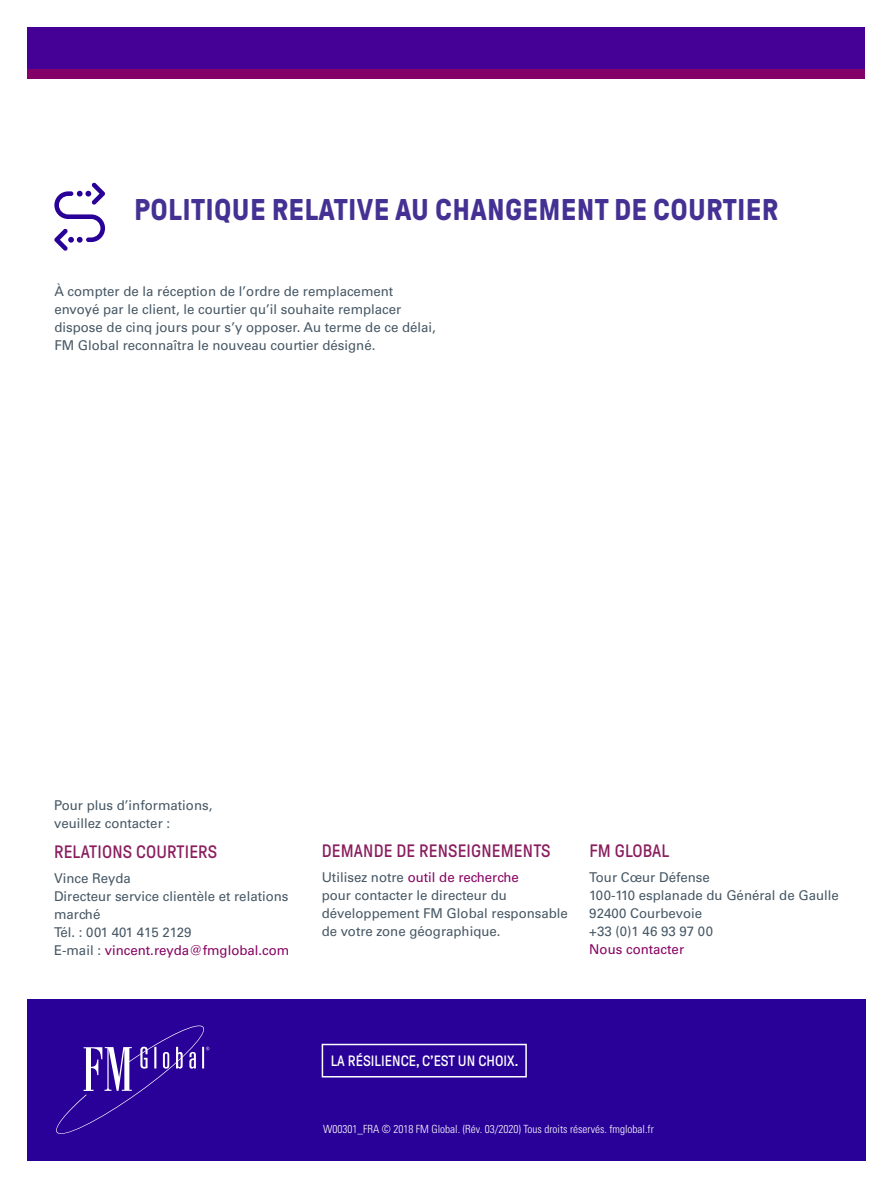
<style>
.page{position:relative;width:893px;height:1188px;background:#fff}
.page>*{position:absolute;margin:0;border:0;box-sizing:border-box;transform-origin:0 0}
.t1{font:700 30px "GT Pressura Pro";letter-spacing:.01em;color:#443193}
.t2{font:18px "GT Pressura Pro";letter-spacing:.01em;color:#8a1e5f}
.t3{font:15px "GT Pressura Pro";color:#fff}
.t4{font:13.5px/18px "Univers LT Std";color:#475865}
.t5{font:13.5px "Univers LT Std";color:#870363}
.t6{font:300 condensed 11.25px "Univers LT Std";color:#fff}
.s1{color:#870363}
</style>
<div class="page">
<div style="left:27px;top:999px;width:839px;height:162px;background:#290098"></div>
<svg style="left:322px;top:1044px;width:205px;height:34px"></svg>
<svg style="left:54px;top:183px;width:51px;height:68px"></svg>
<div style="left:28px;top:68px;width:837px;height:11px;background:#820067"></div>
<div style="left:28px;top:27px;width:837px;height:41px;background:#450095"></div>
<svg style="left:56px;top:1026px;width:153px;height:108px"></svg>
<h1 class="t1" style="left:134px;top:193px;width:646px">POLITIQUE RELATIVE AU CHANGEMENT DE COURTIER</h1>
<p class="t4" style="left:54px;top:283px;width:383px">À compter de la réception de l’ordre de remplacement envoyé par le client, le courtier qu’il souhaite remplacer dispose de cinq jours pour s’y opposer. Au terme de ce délai, FM Global reconnaîtra le nouveau courtier désigné.</p>
<p class="t4" style="left:54px;top:796px;width:160px">Pour plus d’informations, veuillez contacter :</p>
<h2 class="t2" style="left:54px;top:843px;width:164px">RELATIONS COURTIERS</h2>
<p class="t4" style="left:54px;top:869px;width:237px">Vince Reyda<br>Directeur service clientèle et relations marché<br>Tél. : 001 401 415 2129<br>E-mail : <span class="s1">vincent.reyda@fmglobal.com</span></p>
<h2 class="t2" style="left:322px;top:842px;width:230px">DEMANDE DE RENSEIGNEMENTS</h2>
<p class="t4" style="left:322px;top:868px;width:248px">Utilisez notre <span class="s1">outil de recherche<br></span>pour contacter le directeur du développement FM Global responsable de votre zone géographique.</p>
<h2 class="t2" style="left:589px;top:842px;width:82px">FM GLOBAL</h2>
<p class="t4" style="left:589px;top:868px;width:251px">Tour Cœur Défense<br>100-110 esplanade du Général de Gaulle<br>92400 Courbevoie<br>+33 (0)1 46 93 97 00</p>
<p class="t5" style="left:589px;top:941px;width:96px">Nous contacter</p>
<p class="t3" style="left:331px;top:1053px;width:189px">LA RÉSILIENCE, C’EST UN CHOIX.</p>
<p class="t6" style="left:323px;top:1122px;width:332px">W00301_FRA © 2018 FM Global. (Rév. 03/2020) Tous droits réservés. fmglobal.fr</p>
</div>
